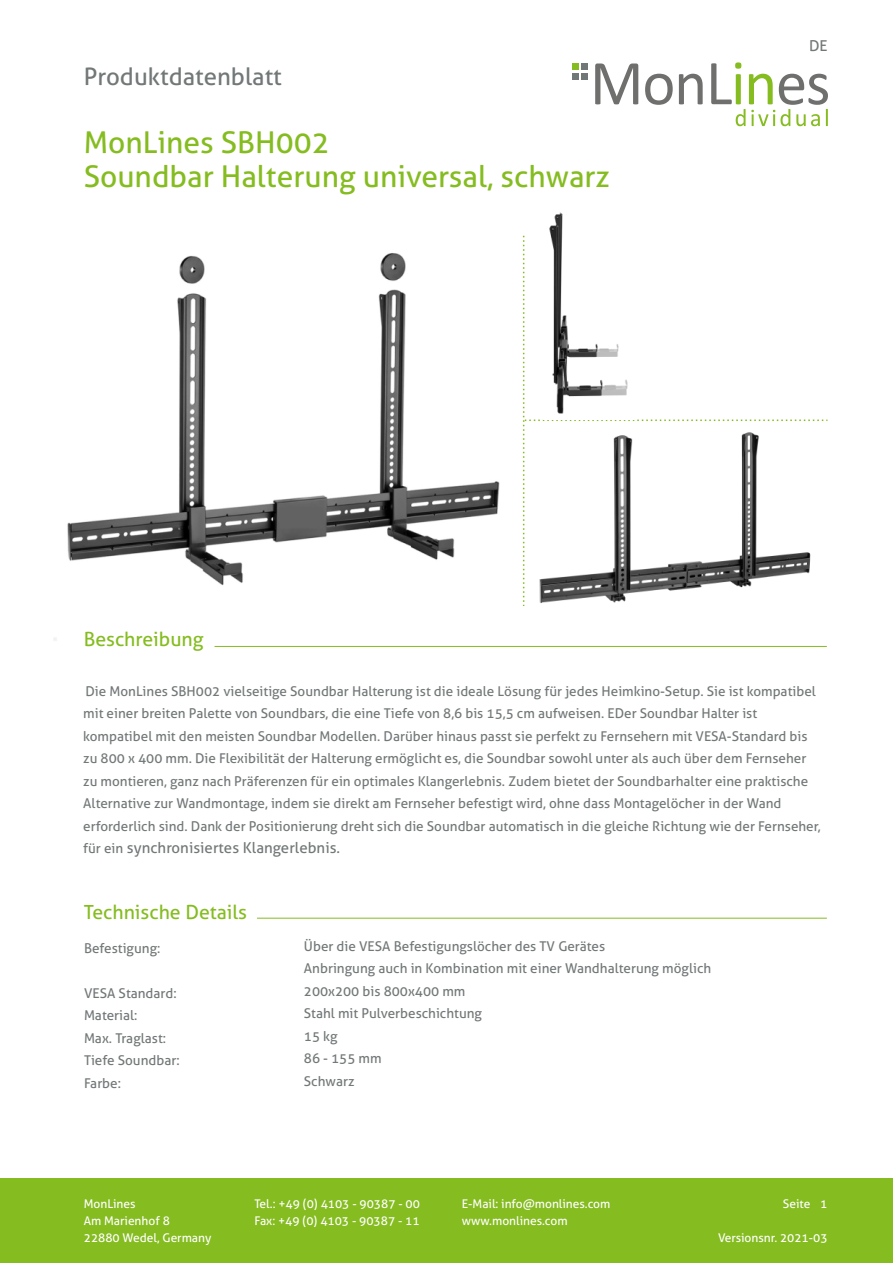
<style>
.page{position:relative;width:893px;height:1263px;background:#fff}
.page>*{position:absolute;margin:0;border:0;box-sizing:border-box;transform-origin:0 0}
.t1{font:30px/34px "Aller";color:#85bc20}
.t2{font:24px "Aller";color:#727777}
.t3{font:19.5px "Aller";color:#85bc20}
.t4{font:15px "Aller";color:#727777}
.t5{font:13.5px/22.5px "Aller";color:#727777}
.t6{font:12px "Aller";color:#fff}
.s1{font-size:13.5px}
</style>
<div class="page">
<div style="left:0;top:1178px;width:893px;height:85px;background:#85bc20"></div>
<svg style="left:595px;top:63px;width:43px;height:41px"></svg>
<svg style="left:645px;top:74px;width:28px;height:31px"></svg>
<svg style="left:679px;top:74px;width:24px;height:30px"></svg>
<svg style="left:711px;top:62px;width:117px;height:64px"></svg>
<svg style="left:573px;top:64px;width:15px;height:6px"></svg>
<div style="left:573px;top:73px;width:6px;height:7px;background:#717676"></div>
<div style="left:582px;top:73px;width:6px;height:7px;background:#717676"></div>
<img style="left:54px;top:253px;width:446px;height:388px">
<hr style="left:215px;top:646px;width:612px;height:1px;background:#85bc20">
<hr style="left:257px;top:918px;width:570px;height:1px;background:#85bc20">
<svg style="left:523px;top:236px;width:304px;height:370px"></svg>
<img style="left:543px;top:212px;width:94px;height:207px">
<h2 class="t2" style="left:84px;top:63px;width:200px">Produktdatenblatt</h2>
<h1 class="t1" style="left:84px;top:126px;width:528px">MonLines SBH002<br>Soundbar Halterung universal, schwarz</h1>
<h3 class="t3" style="left:84px;top:628px;width:121px">Beschreibung</h3>
<p class="t4" style="left:809px;top:37px;width:20px">DE</p>
<p class="t5" style="left:83px;top:680px;width:739px">Die MonLines SBH002 vielseitige Soundbar Halterung ist die ideale Lösung für jedes Heimkino-Setup. Sie ist kompatibel mit einer breiten Palette von Soundbars, die eine Tiefe von 8,6 bis 15,5 cm aufweisen. EDer Soundbar Halter ist kompatibel mit den meisten Soundbar Modellen. Darüber hinaus passt sie perfekt zu Fernsehern mit VESA-Standard bis zu 800 x 400 mm. Die Flexibilität der Halterung ermöglicht es, die Soundbar sowohl unter als auch über dem Fernseher zu montieren, ganz nach Präferenzen für ein optimales Klangerlebnis. Zudem bietet der Soundbarhalter eine praktische Alternative zur Wandmontage, indem sie direkt am Fernseher befestigt wird, ohne dass Montagelöcher in der Wand erforderlich sind. Dank der Positionierung dreht sich die Soundbar automatisch in die gleiche Richtung wie der Fernseher,</p>
<p class="t4" style="left:83px;top:839px;width:258px"><span class="s1">für ein</span> synchronisiertes Klangerlebnis.</p>
<h3 class="t3" style="left:84px;top:900px;width:165px">Technische Details</h3>
<p class="t5" style="left:84px;top:937px;width:78px">Befestigung:</p>
<p class="t5" style="left:84px;top:982px;width:97px">VESA Standard:<br>Material:<br>Max. Traglast:<br>Tiefe Soundbar:<br>Farbe:</p>
<p class="t5" style="left:304px;top:935px;width:409px">Über die VESA Befestigungslöcher des TV Gerätes<br>Anbringung auch in Kombination mit einer Wandhalterung möglich<br>200x200 bis 800x400 mm<br>Stahl mit Pulverbeschichtung<br>15 kg<br>86 - 155 mm<br>Schwarz</p>
<p class="t6" style="left:84px;top:1196px;width:53px">MonLines</p>
<p class="t6" style="left:254px;top:1196px;width:167px">Tel.: +49 (0) 4103 - 90387 - 00</p>
<p class="t6" style="left:462px;top:1196px;width:150px">E-Mail: info@monlines.com</p>
<p class="t6" style="left:84px;top:1213px;width:88px">Am Marienhof 8</p>
<p class="t6" style="left:254px;top:1213px;width:167px">Fax: +49 (0) 4103 - 90387 - 11</p>
<p class="t6" style="left:462px;top:1213px;width:107px">www.monlines.com</p>
<p class="t6" style="left:84px;top:1230px;width:129px">22880 Wedel, Germany</p>
<p class="t6" style="left:783px;top:1196px;width:46px">Seite 1</p>
<p class="t6" style="left:718px;top:1230px;width:111px">Versionsnr. 2021-03</p>
</div>
